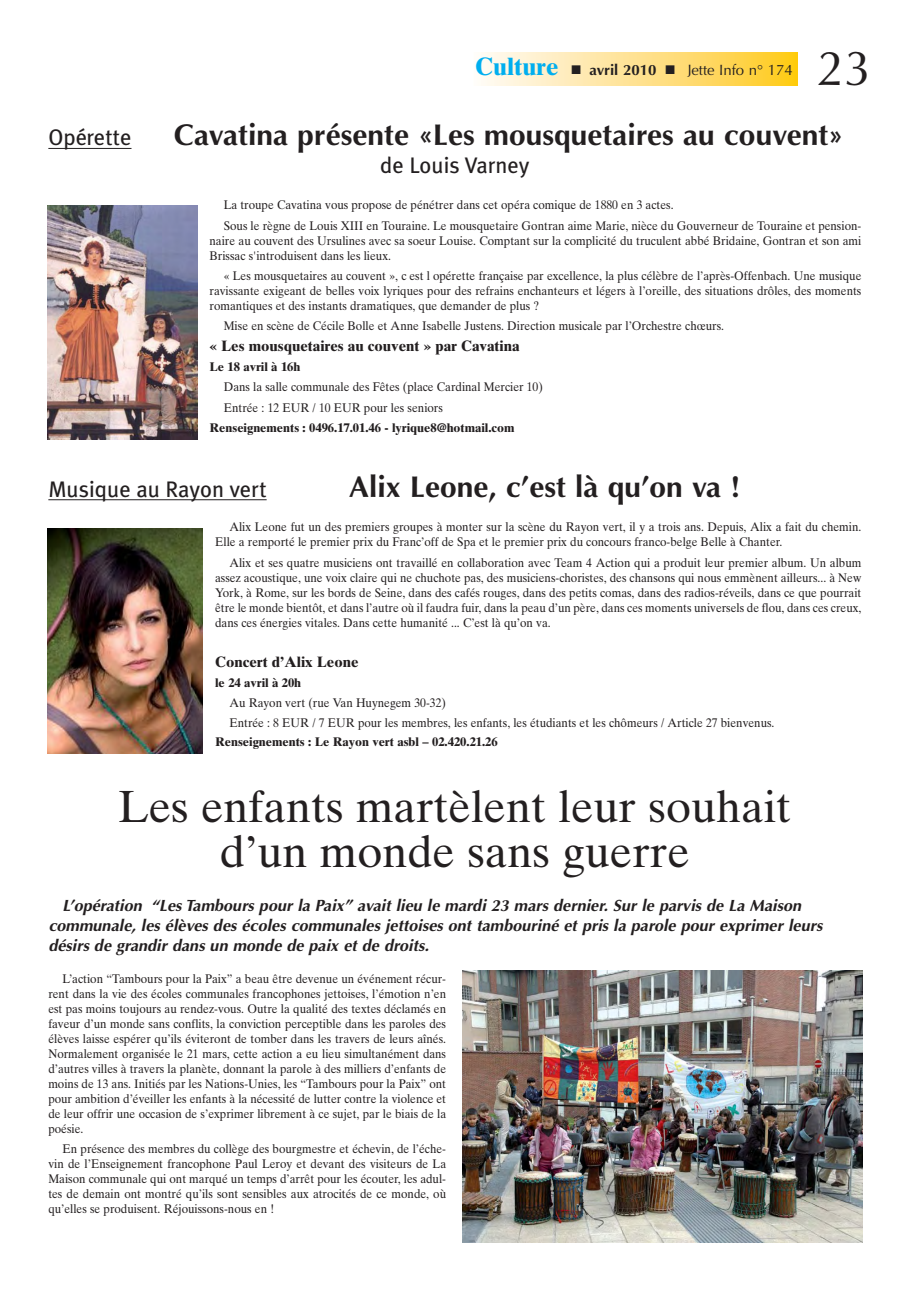
<style>
.page{position:relative;width:923px;height:1294px;background:#fff}
.page>*{position:absolute;margin:0;border:0;box-sizing:border-box;transform-origin:0 0}
.t1{font:49.25px "Optima";color:#231f20}
.t2{font:45px/45px "Times Ten";color:#231f20;text-align:center}
.t3{font:700 30px "Optima";color:#231f20}
.t4{font:22.5px "Meta Plus";color:#231f20}
.t5{font:italic 700 16.25px/20px "Optima";color:#231f20}
.t6{font:700 15px "Times Ten";color:#231f20}
.t7{font:15px "Optima";color:#231f20}
.t8{font:12.5px/15px "Times Ten";color:#231f20;scale:.93 1}
.t9{font:700 12.5px "Times Ten";color:#231f20}
.s1{font-family:"Times Ten";font-weight:700;font-size:25px;color:#00aeef}
.s2{font-weight:700}
</style>
<div class="page">
<svg style="left:481px;top:52px;width:316px;height:34px;background:#ffe18c"></svg>
<hr style="left:48px;top:148px;width:83px;height:1px;background:#231f20">
<img style="left:47px;top:206px;width:150px;height:233px">
<img style="left:462px;top:971px;width:400px;height:272px">
<hr style="left:48px;top:499px;width:218px;height:1px;background:#231f20">
<img style="left:47px;top:528px;width:156px;height:226px">
<p class="t7" style="left:475px;top:64px;width:319px"><span class="s1">Culture</span> ■ <span class="s2">avril 2010</span> ■ Jette Info n° 174</p>
<h1 class="t1" style="left:816px;top:48px;width:56px">23</h1>
<h3 class="t4" style="left:48px;top:127px;width:85px">Opérette</h3>
<h3 class="t3" style="left:174px;top:123px;width:670px">Cavatina présente «Les mousquetaires au couvent»</h3>
<h3 class="t4" style="left:380px;top:154px;width:151px">de Louis Varney</h3>
<p class="t8" style="left:224px;top:196px;width:687px;line-height:20.2px">La troupe Cavatina vous propose de pénétrer dans cet opéra comique de 1880 en 3 actes.<br>Sous le règne de Louis XIII en Touraine. Le mousquetaire Gontran aime Marie, nièce du Gouverneur de Touraine et pension-</p>
<p class="t8" style="left:209px;top:234px;width:702px">naire au couvent des Ursulines avec sa soeur Louise. Comptant sur la complicité du truculent abbé Bridaine, Gontran et son ami<br>Brissac s'introduisent dans les lieux.</p>
<p class="t8" style="left:209px;top:270px;width:702px;text-align:justify;text-indent:14px">« Les mousquetaires au couvent », c est l opérette française par excellence, la plus célèbre de l’après-Offenbach. Une musique ravissante exigeant de belles voix lyriques pour des refrains enchanteurs et légers à l’oreille, des situations drôles, des moments romantiques et des instants dramatiques, que demander de plus ?</p>
<p class="t8" style="left:224px;top:320px;width:539px">Mise en scène de Cécile Bolle et Anne Isabelle Justens. Direction musicale par l’Orchestre chœurs.</p>
<p class="t6" style="left:209px;top:340px;width:311px">« Les mousquetaires au couvent » par Cavatina</p>
<p class="t9" style="left:209px;top:362px;width:92px">Le 18 avril à 16h</p>
<p class="t8" style="left:224px;top:378px;width:344px;line-height:20.2px">Dans la salle communale des Fêtes (place Cardinal Mercier 10)<br>Entrée : 12 EUR / 10 EUR pour les seniors</p>
<p class="t9" style="left:209px;top:423px;width:306px">Renseignements : 0496.17.01.46 - lyrique8@hotmail.com</p>
<h3 class="t4" style="left:48px;top:478px;width:220px">Musique au Rayon vert</h3>
<h3 class="t3" style="left:349px;top:474px;width:392px">Alix Leone, c’est là qu’on va !</h3>
<p class="t8" style="left:215px;top:521px;width:696px;text-indent:14px">Alix Leone fut un des premiers groupes à monter sur la scène du Rayon vert, il y a trois ans. Depuis, Alix a fait du chemin.<br>Elle a remporté le premier prix du Franc’off de Spa et le premier prix du concours franco-belge Belle à Chanter.</p>
<p class="t8" style="left:215px;top:556px;width:696px;text-align:justify;text-indent:14px">Alix et ses quatre musiciens ont travaillé en collaboration avec Team 4 Action qui a produit leur premier album. Un album assez acoustique, une voix claire qui ne chuchote pas, des musiciens-choristes, des chansons qui nous emmènent ailleurs... à New York, à Rome, sur les bords de Seine, dans des cafés rouges, dans des petits comas, dans des radios-réveils, dans ce que pourrait être le monde bientôt, et dans l’autre où il faudra fuir, dans la peau d’un père, dans ces moments universels de flou, dans ces creux, dans ces énergies vitales. Dans cette humanité ... C’est là qu’on va.</p>
<p class="t6" style="left:215px;top:656px;width:145px">Concert d’Alix Leone</p>
<p class="t9" style="left:215px;top:678px;width:87px">le 24 avril à 20h</p>
<p class="t8" style="left:229px;top:694px;width:587px;line-height:20px">Au Rayon vert (rue Van Huynegem 30-32)<br>Entrée : 8 EUR / 7 EUR pour les membres, les enfants, les étudiants et les chômeurs / Article 27 bienvenus.</p>
<p class="t9" style="left:215px;top:737px;width:284px">Renseignements : Le Rayon vert asbl – 02.420.21.26</p>
<h2 class="t2" style="left:119px;top:788px;width:673px">Les enfants martèlent leur souhait d’un monde sans guerre</h2>
<p class="t5" style="left:48px;top:897px;width:778px;text-indent:14px">L’opération “Les Tambours pour la Paix” avait lieu le mardi 23 mars dernier. Sur le parvis de La Maison communale, les élèves des écoles communales jettoises ont tambouriné et pris la parole pour exprimer leurs désirs de grandir dans un monde de paix et de droits.</p>
<p class="t8" style="left:48px;top:972px;width:429px;text-align:justify;text-indent:14px">L’action “Tambours pour la Paix” a beau être devenue un événement récur&shy;rent dans la vie des écoles communales francophones jettoises, l’émotion n’en est pas moins toujours au rendez-vous. Outre la qualité des textes déclamés en faveur d’un monde sans conflits, la conviction perceptible dans les paroles des élèves laisse espérer qu’ils éviteront de tomber dans les travers de leurs aînés.<br>Normalement organisée le 21 mars, cette action a eu lieu simultanément dans d’autres villes à travers la planète, donnant la parole à des milliers d’enfants de moins de 13 ans. Initiés par les Nations-Unies, les “Tambours pour la Paix” ont pour ambition d’éveiller les enfants à la nécessité de lutter contre la violence et de leur offrir une occasion de s’exprimer librement à ce sujet, par le biais de la poésie.</p>
<p class="t8" style="left:48px;top:1143px;width:429px;text-align:justify;text-indent:14px">En présence des membres du collège des bourgmestre et échevin, de l’éche&shy;vin de l’Enseignement francophone Paul Leroy et devant des visiteurs de La Maison communale qui ont marqué un temps d’arrêt pour les écouter, les adul&shy;tes de demain ont montré qu’ils sont sensibles aux atrocités de ce monde, où qu’elles se produisent. Réjouissons-nous en !</p>
</div>
